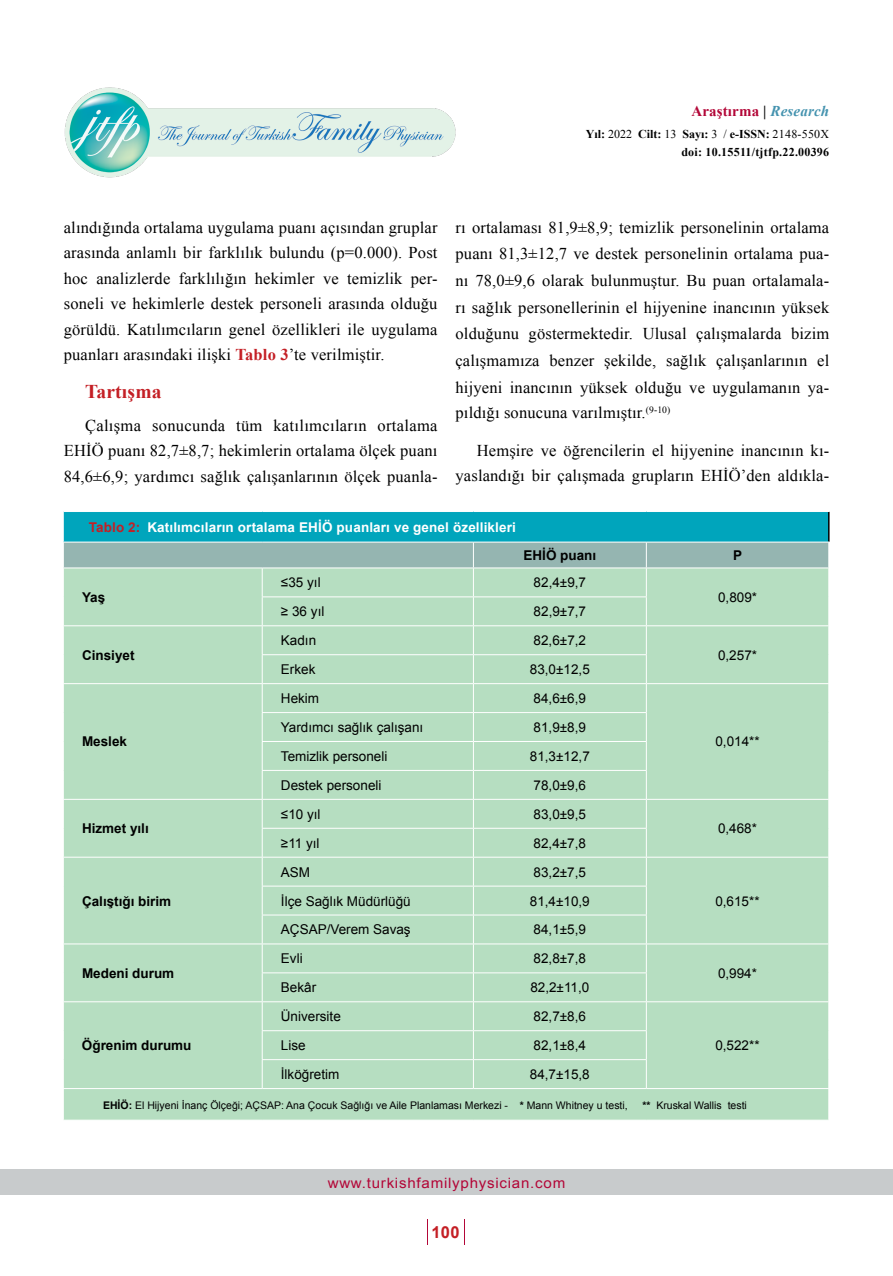
<style>
.page{position:relative;width:893px;height:1276px;background:#fff}
.page>*{position:absolute;margin:0;border:0;box-sizing:border-box;transform-origin:0 0}
.t1{font:700 19.5px "Times New Roman";letter-spacing:.01em;color:#c41f25}
.t2{font:16.5px/25.5px "Times New Roman";letter-spacing:.01em;color:#000;text-align:justify}
.t3{font:700 16.5px "Arial";color:#c41f25}
.t4{font:700 15px "Times New Roman";letter-spacing:.01em;color:#b30738}
.t5{font:14.25px "Arial";letter-spacing:.05em;color:#b30738;scale:1.06 1}
.t6{font:13.5px "Arial";color:#000}
.t7{font:700 13.5px "Arial";color:#000}
.t8{font:700 13.5px "Arial";letter-spacing:.01em;color:#fff}
.t9{font:700 12px/18px "Times New Roman";letter-spacing:.02em;color:#000;text-align:right}
.t10{font:10.5px "Arial";color:#000}
.s1{color:#000}
.s2{font-style:italic;color:#4593af}
.s3{font-weight:400}
.s4{color:#c41f25}
.s5{font-weight:700;color:#c41f25}
.s6{font-weight:700}
</style>
<div class="page">
<img style="left:64px;top:87px;width:392px;height:91px">
<div style="left:0;top:1169px;width:893px;height:26px;background:#c8cbcc"></div>
<svg style="left:427px;top:1219px;width:1px;height:26px"></svg>
<svg style="left:464px;top:1219px;width:1px;height:26px"></svg>
<div style="left:63px;top:511px;width:766px;height:31px;background:#00a5bc"></div>
<div style="left:64px;top:1089px;width:764px;height:30px;background:#b6dec1"></div>
<hr style="left:828px;top:512px;width:2px;height:30px;background:#000">
<hr style="left:63px;top:512px;width:1px;height:30px;background:#fff">
<hr style="left:63px;top:511px;width:199px;height:1px;background:#fff">
<hr style="left:262px;top:511px;width:211px;height:1px;background:#fff">
<hr style="left:473px;top:511px;width:173px;height:1px;background:#fff">
<hr style="left:646px;top:511px;width:184px;height:1px;background:#fff">
<svg style="left:63px;top:542px;width:766px;height:546px;background:#b6ddc2"></svg>
<p class="t4" style="left:691px;top:101px;width:139px">Araştırma <span class="s1">|</span> <span class="s2">Research</span></p>
<p class="t9" style="left:586px;top:124px;width:245px">Yıl: <span class="s3">2022</span> Cilt: <span class="s3">13</span> Sayı: <span class="s3">3 /</span> e-ISSN: <span class="s3">2148-550X </span>doi: 10.15511/tjtfp.22.00396</p>
<p class="t2" style="left:455px;top:213px;width:375px;line-height:26.5px">rı ortalaması 81,9±8,9; temizlik personelinin ortalama puanı 81,3±12,7 ve destek personelinin ortalama pua&shy;nı 78,0±9,6 olarak bulunmuştur. Bu puan ortalamala&shy;rı sağlık personellerinin el hijyenine inancının yüksek olduğunu göstermektedir. Ulusal çalışmalarda bizim çalışmamıza benzer şekilde, sağlık çalışanlarının el hijyeni inancının yüksek olduğu ve uygulamanın ya&shy;pıldığı sonucuna varılmıştır.<sup>(9-10)</sup></p>
<p class="t2" style="left:455px;top:437px;width:375px;text-align:right">Hemşire ve öğrencilerin el hijyenine inancının kı&shy;yaslandığı bir çalışmada grupların EHİÖ’den aldıkla-</p>
<p class="t8" style="left:89px;top:518px;width:429px"><span class="s4">Tablo 2:</span> Katılımcıların ortalama EHİÖ puanları ve genel özellikleri</p>
<p class="t7" style="left:523px;top:546px;width:74px">EHİÖ puanı</p>
<p class="t7" style="left:733px;top:546px;width:11px">P</p>
<p class="t7" style="left:82px;top:588px;width:25px">Yaş</p>
<p class="t2" style="left:64px;top:214px;width:375px">alındığında ortalama uygulama puanı açısından gruplar arasında anlamlı bir farklılık bulundu (p=0.000). Post hoc analizlerde farklılığın hekimler ve temizlik per&shy;soneli ve hekimlerle destek personeli arasında olduğu görüldü. Katılımcıların genel özellikleri ile uygulama puanları arasındaki ilişki <span class="s5">Tablo 3</span>’te verilmiştir.</p>
<p class="t1" style="left:85px;top:378px;width:78px">Tartışma</p>
<p class="t2" style="left:64px;top:412px;width:375px;text-indent:21px">Çalışma sonucunda tüm katılımcıların ortalama EHİÖ puanı 82,7±8,7; hekimlerin ortalama ölçek puanı 84,6±6,9; yardımcı sağlık çalışanlarının ölçek puanla-</p>
<p class="t6" style="left:281px;top:574px;width:41px">≤35 yıl</p>
<p class="t6" style="left:534px;top:574px;width:54px">82,4±9,7</p>
<p class="t6" style="left:718px;top:588px;width:41px">0,809*</p>
<p class="t6" style="left:281px;top:602px;width:45px">≥ 36 yıl</p>
<p class="t6" style="left:534px;top:602px;width:54px">82,9±7,7</p>
<p class="t6" style="left:281px;top:631px;width:37px">Kadın</p>
<p class="t6" style="left:534px;top:631px;width:54px">82,6±7,2</p>
<p class="t7" style="left:82px;top:646px;width:54px">Cinsiyet</p>
<p class="t6" style="left:281px;top:660px;width:36px">Erkek</p>
<p class="t6" style="left:530px;top:660px;width:61px">83,0±12,5</p>
<p class="t6" style="left:718px;top:646px;width:41px">0,257*</p>
<p class="t6" style="left:281px;top:689px;width:40px">Hekim</p>
<p class="t6" style="left:534px;top:689px;width:54px">84,6±6,9</p>
<p class="t7" style="left:82px;top:733px;width:47px">Meslek</p>
<p class="t6" style="left:281px;top:718px;width:144px">Yardımcı sağlık çalışanı</p>
<p class="t6" style="left:534px;top:718px;width:54px">81,9±8,9</p>
<p class="t6" style="left:281px;top:747px;width:108px">Temizlik personeli</p>
<p class="t6" style="left:530px;top:747px;width:61px">81,3±12,7</p>
<p class="t6" style="left:281px;top:776px;width:102px">Destek personeli</p>
<p class="t6" style="left:534px;top:776px;width:54px">78,0±9,6</p>
<p class="t6" style="left:715px;top:733px;width:46px">0,014**</p>
<p class="t7" style="left:82px;top:819px;width:68px">Hizmet yılı</p>
<p class="t6" style="left:281px;top:805px;width:41px">≤10 yıl</p>
<p class="t6" style="left:534px;top:805px;width:54px">83,0±9,5</p>
<p class="t6" style="left:281px;top:834px;width:40px">≥11 yıl</p>
<p class="t6" style="left:534px;top:834px;width:54px">82,4±7,8</p>
<p class="t6" style="left:718px;top:819px;width:41px">0,468*</p>
<p class="t7" style="left:82px;top:892px;width:91px">Çalıştığı birim</p>
<p class="t6" style="left:281px;top:863px;width:31px">ASM</p>
<p class="t6" style="left:534px;top:863px;width:54px">83,2±7,5</p>
<p class="t6" style="left:281px;top:892px;width:131px">İlçe Sağlık Müdürlüğü</p>
<p class="t6" style="left:530px;top:892px;width:61px">81,4±10,9</p>
<p class="t6" style="left:715px;top:892px;width:46px">0,615**</p>
<p class="t6" style="left:281px;top:921px;width:131px">AÇSAP/Verem Savaş</p>
<p class="t6" style="left:534px;top:921px;width:54px">84,1±5,9</p>
<p class="t6" style="left:281px;top:949px;width:23px">Evli</p>
<p class="t6" style="left:534px;top:949px;width:54px">82,8±7,8</p>
<p class="t7" style="left:82px;top:964px;width:94px">Medeni durum</p>
<p class="t6" style="left:718px;top:964px;width:41px">0,994*</p>
<p class="t6" style="left:281px;top:978px;width:37px">Bekâr</p>
<p class="t6" style="left:530px;top:978px;width:60px">82,2±11,0</p>
<p class="t6" style="left:281px;top:1007px;width:62px">Üniversite</p>
<p class="t6" style="left:534px;top:1007px;width:54px">82,7±8,6</p>
<p class="t6" style="left:281px;top:1036px;width:26px">Lise</p>
<p class="t6" style="left:534px;top:1036px;width:54px">82,1±8,4</p>
<p class="t6" style="left:715px;top:1036px;width:46px">0,522**</p>
<p class="t6" style="left:281px;top:1065px;width:60px">İlköğretim</p>
<p class="t6" style="left:530px;top:1065px;width:61px">84,7±15,8</p>
<p class="t10" style="left:103px;top:1098px;width:526px"><span class="s6">EHİÖ:</span> El Hijyeni İnanç Ölçeği; AÇSAP: Ana Çocuk Sağlığı ve Aile Planlaması Merkezi - <span class="s6">*</span> Mann Whitney u testi,</p>
<p class="t10" style="left:642px;top:1098px;width:106px"><span class="s6">**</span> Kruskal Wallis testi</p>
<p class="t7" style="left:82px;top:1036px;width:111px">Öğrenim durumu</p>
<p class="t5" style="left:328px;top:1173px;width:226px">www.turkishfamilyphysician.com</p>
<p class="t3" style="left:431px;top:1221px;width:30px">100</p>
</div>
